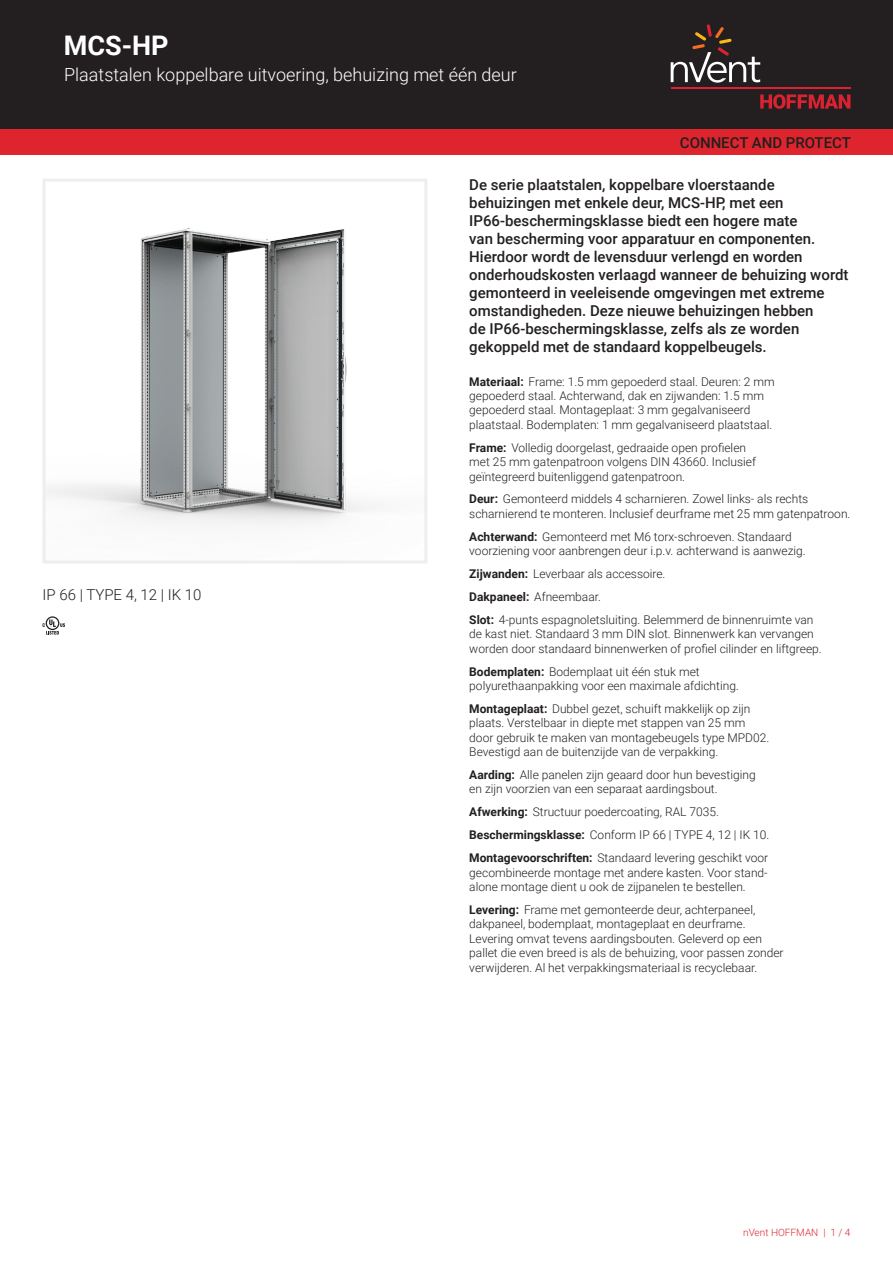
<style>
.page{position:relative;width:893px;height:1263px;background:#fff}
.page>*{position:absolute;margin:0;border:0;box-sizing:border-box;transform-origin:0 0}
.t1{font:700 27px "Roboto";color:#fff}
.t2{font:300 18px "Roboto";color:#fff}
.t3{font:500 15px/18px "Roboto";color:#231f20}
.t4{font:300 15px "Roboto";color:#231f20}
.t5{font:300 12px/14.4px "Roboto";color:#231f20}
.t6{font:300 10.05px "Roboto";color:#de252e}
.s1{font-weight:700}
</style>
<div class="page">
<div style="left:0;top:0;width:893px;height:129px;background:#231f20"></div>
<svg style="left:760px;top:94px;width:90px;height:15px"></svg>
<hr style="left:671px;top:88px;width:179px;height:1px;background:#db2230">
<svg style="left:671px;top:24px;width:89px;height:59px"></svg>
<div style="left:0;top:129px;width:893px;height:26px;background:#de252e"></div>
<img style="left:47px;top:228px;width:323px;height:297px">
<div style="left:43px;top:179px;width:384px;height:384px;border:3px solid #eeeeef"></div>
<svg style="left:43px;top:616px;width:22px;height:19px"></svg>
<h1 class="t1" style="left:64px;top:26px;width:106px">MCS-HP</h1>
<h2 class="t2" style="left:64px;top:62px;width:454px">Plaatstalen koppelbare uitvoering, behuizing met één deur</h2>
<p class="t3" style="left:680px;top:133px;width:173px">CONNECT AND PROTECT</p>
<p class="t4" style="left:43px;top:584px;width:161px">IP 66 | TYPE 4, 12 | IK 10</p>
<p class="t3" style="left:469px;top:175px;width:381px">De serie plaatstalen, koppelbare vloerstaande behuizingen met enkele deur, MCS-HP, met een IP66-beschermingsklasse biedt een hogere mate<br>van bescherming voor apparatuur en componenten.<br>Hierdoor wordt de levensduur verlengd en worden onderhoudskosten verlaagd wanneer de behuizing wordt gemonteerd in veeleisende omgevingen met extreme omstandigheden. Deze nieuwe behuizingen hebben<br>de IP66-beschermingsklasse, zelfs als ze worden gekoppeld met de standaard koppelbeugels.</p>
<p class="t5" style="left:469px;top:374px;width:307px"><span class="s1">Materiaal:</span> Frame: 1.5 mm gepoederd staal. Deuren: 2 mm gepoederd staal. Achterwand, dak en zijwanden: 1.5 mm gepoederd staal. Montageplaat: 3 mm gegalvaniseerd plaatstaal. Bodemplaten: 1 mm gegalvaniseerd plaatstaal.</p>
<p class="t5" style="left:469px;top:440px;width:288px"><span class="s1">Frame:</span> Volledig doorgelast, gedraaide open profielen met 25 mm gatenpatroon volgens DIN 43660. Inclusief geïntegreerd buitenliggend gatenpatroon.</p>
<p class="t5" style="left:469px;top:492px;width:383px"><span class="s1">Deur:</span> Gemonteerd middels 4 scharnieren. Zowel links- als rechts scharnierend te monteren. Inclusief deurframe met 25 mm gatenpatroon.</p>
<p class="t5" style="left:469px;top:529px;width:338px"><span class="s1">Achterwand:</span> Gemonteerd met M6 torx-schroeven. Standaard voorziening voor aanbrengen deur i.p.v. achterwand is aanwezig.</p>
<p class="t5" style="left:469px;top:562px;width:346px;line-height:23px"><span class="s1">Zijwanden:</span> Leverbaar als accessoire.<br><span class="s1">Dakpaneel:</span> Afneembaar.<br><span class="s1">Slot:</span> 4-punts espagnoletsluiting. Belemmerd de binnenruimte van</p>
<p class="t5" style="left:469px;top:626px;width:354px">de kast niet. Standaard 3 mm DIN slot. Binnenwerk kan vervangen worden door standaard binnenwerken of profiel cilinder en liftgreep.</p>
<p class="t5" style="left:469px;top:664px;width:271px"><span class="s1">Bodemplaten:</span> Bodemplaat uit één stuk met polyurethaanpakking voor een maximale afdichting.</p>
<p class="t5" style="left:469px;top:701px;width:301px"><span class="s1">Montageplaat:</span> Dubbel gezet, schuift makkelijk op zijn plaats. Verstelbaar in diepte met stappen van 25 mm door gebruik te maken van montagebeugels type MPD02.<br>Bevestigd aan de buitenzijde van de verpakking.</p>
<p class="t5" style="left:469px;top:767px;width:288px"><span class="s1">Aarding:</span> Alle panelen zijn geaard door hun bevestiging en zijn voorzien van een separaat aardingsbout.</p>
<p class="t5" style="left:469px;top:800px;width:302px;line-height:23px"><span class="s1">Afwerking:</span> Structuur poedercoating, RAL 7035.<br><span class="s1">Beschermingsklasse:</span> Conform IP 66 | TYPE 4, 12 | IK 10.<br><span class="s1">Montagevoorschriften:</span> Standaard levering geschikt voor</p>
<p class="t5" style="left:469px;top:865px;width:300px">gecombineerde montage met andere kasten. Voor stand&shy;alone montage dient u ook de zijpanelen te bestellen.</p>
<p class="t5" style="left:469px;top:902px;width:316px"><span class="s1">Levering:</span> Frame met gemonteerde deur, achterpaneel, dakpaneel, bodemplaat, montageplaat en deurframe.<br>Levering omvat tevens aardingsbouten. Geleverd op een pallet die even breed is als de behuizing, voor passen zonder verwijderen. Al het verpakkingsmateriaal is recyclebaar.</p>
<p class="t6" style="left:743px;top:1226px;width:109px">nVent HOFFMAN | 1 / 4</p>
</div>
